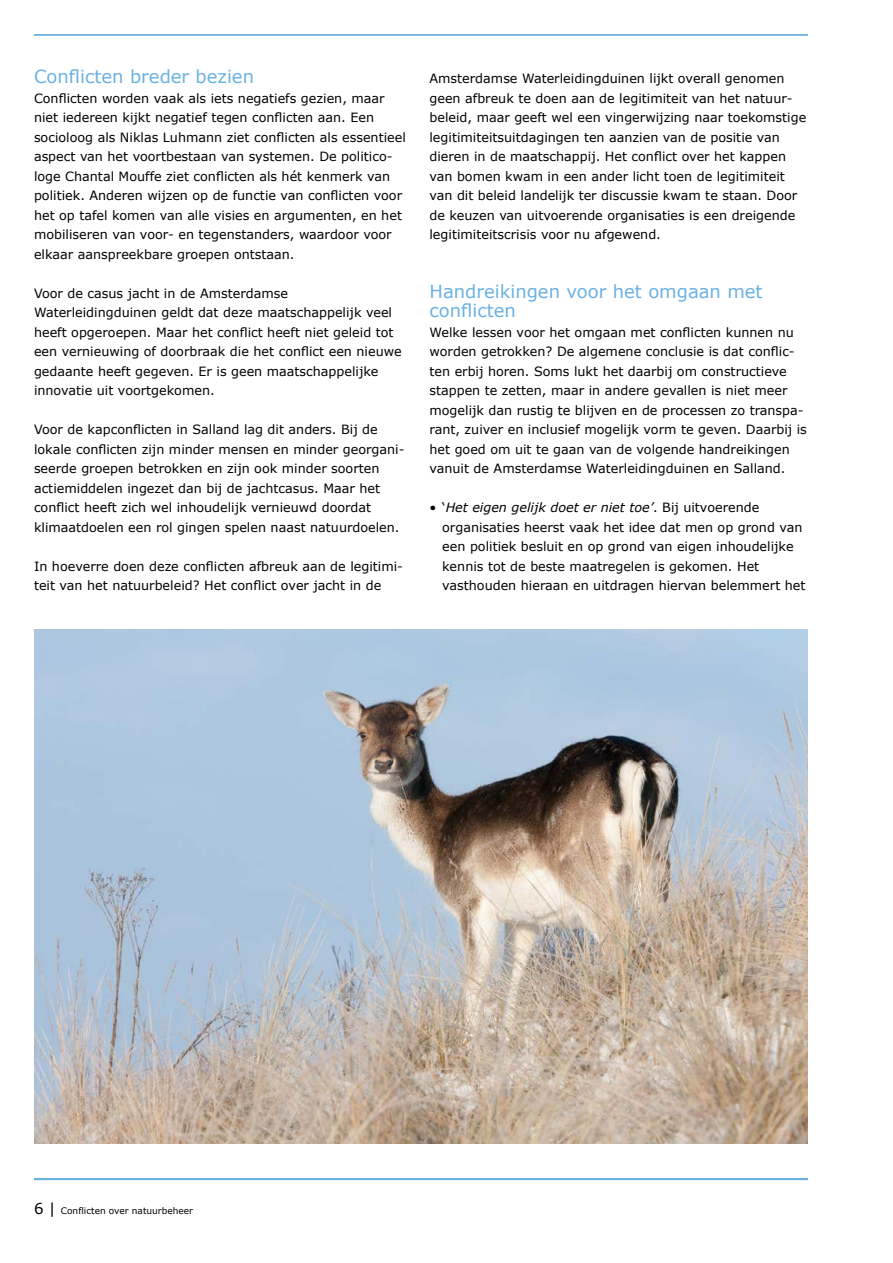
<style>
.page{position:relative;width:893px;height:1263px;background:#fff}
.page>*{position:absolute;margin:0;border:0;box-sizing:border-box;transform-origin:0 0}
.t1{font:18px/19.5px "Verdana";color:#6bb1e2}
.t2{font:12.75px/19.5px "Verdana";color:#000}
.t3{font:9px "Verdana";color:#000}
.s1{font-style:italic}
.s2{font-size:15px}
</style>
<div class="page">
<hr style="left:34px;top:1178px;width:774px;height:1px;background:#6bb1e2">
<hr style="left:34px;top:34px;width:774px;height:2px;background:#6bb1e2">
<hr style="left:34px;top:1179px;width:774px;height:1px;background:#6bb1e2">
<img style="left:34px;top:629px;width:774px;height:515px">
<h1 class="t1" style="left:34px;top:67px;width:222px">Conflicten breder bezien</h1>
<p class="t2" style="left:34px;top:88px;width:373px">Conflicten worden vaak als iets negatiefs gezien, maar niet iedereen kijkt negatief tegen conflicten aan. Een socioloog als Niklas Luhmann ziet conflicten als essentieel aspect van het voortbestaan van systemen. De politico&shy;loge Chantal Mouffe ziet conflicten als hét kenmerk van politiek. Anderen wijzen op de functie van conflicten voor het op tafel komen van alle visies en argumenten, en het mobiliseren van voor- en tegenstanders, waardoor voor elkaar aanspreekbare groepen ontstaan.</p>
<p class="t2" style="left:34px;top:283px;width:369px">Voor de casus jacht in de Amsterdamse Waterleidingduinen geldt dat deze maatschappelijk veel heeft opgeroepen. Maar het conflict heeft niet geleid tot een vernieuwing of doorbraak die het conflict een nieuwe gedaante heeft gegeven. Er is geen maatschappelijke innovatie uit voortgekomen.</p>
<p class="t2" style="left:34px;top:420px;width:372px">Voor de kapconflicten in Salland lag dit anders. Bij de lokale conflicten zijn minder mensen en minder georgani&shy;seerde groepen betrokken en zijn ook minder soorten actiemiddelen ingezet dan bij de jachtcasus. Maar het conflict heeft zich wel inhoudelijk vernieuwd doordat klimaatdoelen een rol gingen spelen naast natuurdoelen.</p>
<p class="t2" style="left:34px;top:556px;width:370px">In hoeverre doen deze conflicten afbreuk aan de legitimi&shy;teit van het natuurbeleid? Het conflict over jacht in de</p>
<p class="t2" style="left:429px;top:69px;width:378px">Amsterdamse Waterleidingduinen lijkt overall genomen geen afbreuk te doen aan de legitimiteit van het natuur&shy;beleid, maar geeft wel een vingerwijzing naar toekomstige legitimiteitsuitdagingen ten aanzien van de positie van dieren in de maatschappij. Het conflict over het kappen van bomen kwam in een ander licht toen de legitimiteit van dit beleid landelijk ter discussie kwam te staan. Door de keuzen van uitvoerende organisaties is een dreigende legitimiteitscrisis voor nu afgewend.</p>
<h1 class="t1" style="left:429px;top:281px;width:335px">Handreikingen voor het omgaan met conflicten</h1>
<p class="t2" style="left:429px;top:322px;width:379px">Welke lessen voor het omgaan met conflicten kunnen nu worden getrokken? De algemene conclusie is dat conflic&shy;ten erbij horen. Soms lukt het daarbij om constructieve stappen te zetten, maar in andere gevallen is niet meer mogelijk dan rustig te blijven en de processen zo transpa&shy;rant, zuiver en inclusief mogelijk vorm te geven. Daarbij is het goed om uit te gaan van de volgende handreikingen vanuit de Amsterdamse Waterleidingduinen en Salland.</p>
<p class="t2" style="left:442px;top:498px;width:365px;text-indent:-13px">• ‘<span class="s1">Het eigen gelijk doet er niet toe’</span>. Bij uitvoerende organisaties heerst vaak het idee dat men op grond van een politiek besluit en op grond van eigen inhoudelijke kennis tot de beste maatregelen is gekomen. Het vasthouden hieraan en uitdragen hiervan belemmert het</p>
<p class="t3" style="left:34px;top:1205px;width:161px"><span class="s2">6 |</span> Conflicten over natuurbeheer</p>
</div>
